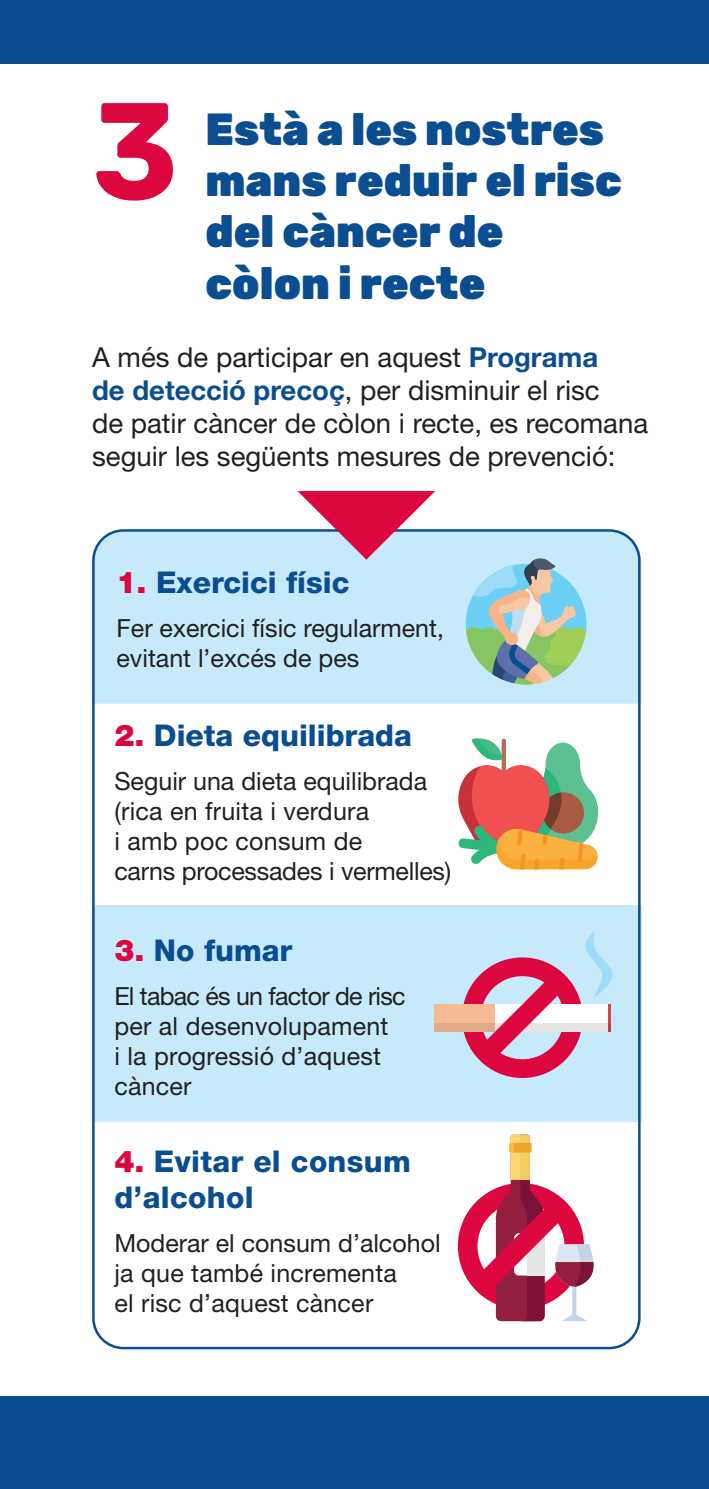
<style>
.page{position:relative;width:709px;height:1489px;background:#fff}
.page>*{position:absolute;margin:0;border:0;box-sizing:border-box;transform-origin:0 0}
.t1{font:700 137.25px "Rubik";color:#dd0740;scale:.95 1}
.t2{font:900 45px/51.2px "Rubik";color:#0b4d91;scale:.95 1}
.t3{font:800 30px/36px "Helvetica Neue LT Std";color:#0b4d91}
.t4{font:27.5px/33px "Helvetica Neue LT Std";color:#231f20}
.t5{font:25px/30px "Helvetica Neue LT Std";color:#231f20}
.s1{font-weight:700;color:#0b4d91}
.s2{font-weight:900;color:#dd0740}
</style>
<div class="page">
<div style="left:0;top:1396px;width:709px;height:92px;background:#0b4d91"></div>
<div style="left:0;top:0;width:709px;height:64px;background:#0a4c90"></div>
<div style="left:95px;top:532px;width:546px;height:171px;background:#c6eafa"></div>
<div style="left:93px;top:905px;width:548px;height:216px;background:#c6eafa"></div>
<svg style="left:297px;top:491px;width:138px;height:68px;background:#d6779a"></svg>
<div style="left:434px;top:1004px;width:61px;height:27px;background:#f7bb94"></div>
<div style="left:434px;top:1023px;width:61px;height:8px;background:#e1aa89"></div>
<svg style="left:462px;top:931px;width:151px;height:146px"></svg>
<svg style="left:458px;top:1134px;width:136px;height:187px"></svg>
<svg style="left:458px;top:738px;width:140px;height:131px"></svg>
<svg style="left:466px;top:556px;width:120px;height:128px;background:#a3c8be"></svg>
<h1 class="t1" style="left:92px;top:75px;width:92px">3</h1>
<h2 class="t2" style="left:206px;top:105px;width:439px">Està a les nostres mans reduir el risc del càncer de còlon i recte</h2>
<p class="t4" style="left:92px;top:340px;width:557px">A més de participar en aquest <span class="s1">Programa<br>de detecció precoç</span>, per disminuir el risc<br>de patir càncer de còlon i recte, es recomana seguir les següents mesures de prevenció:</p>
<p class="t3" style="left:117px;top:564px;width:234px"><span class="s2">1.</span> Exercici físic</p>
<p class="t5" style="left:117px;top:613px;width:329px">Fer exercici físic regularment, evitant l’excés de pes</p>
<p class="t3" style="left:114px;top:717px;width:299px"><span class="s2">2.</span> Dieta equilibrada</p>
<p class="t5" style="left:114px;top:765px;width:338px">Seguir una dieta equilibrada (rica en fruita i verdura<br>i amb poc consum de<br>carns processades i vermelles)</p>
<p class="t3" style="left:114px;top:932px;width:179px"><span class="s2">3.</span> No fumar</p>
<p class="t5" style="left:114px;top:981px;width:293px">El tabac és un factor de risc per al desenvolupament<br>i la progressió d’aquest càncer</p>
<p class="t3" style="left:114px;top:1142px;width:298px"><span class="s2">4.</span> Evitar el consum d’alcohol</p>
<p class="t5" style="left:114px;top:1227px;width:327px">Moderar el consum d’alcohol ja que també incrementa<br>el risc d’aquest càncer</p>
</div>
